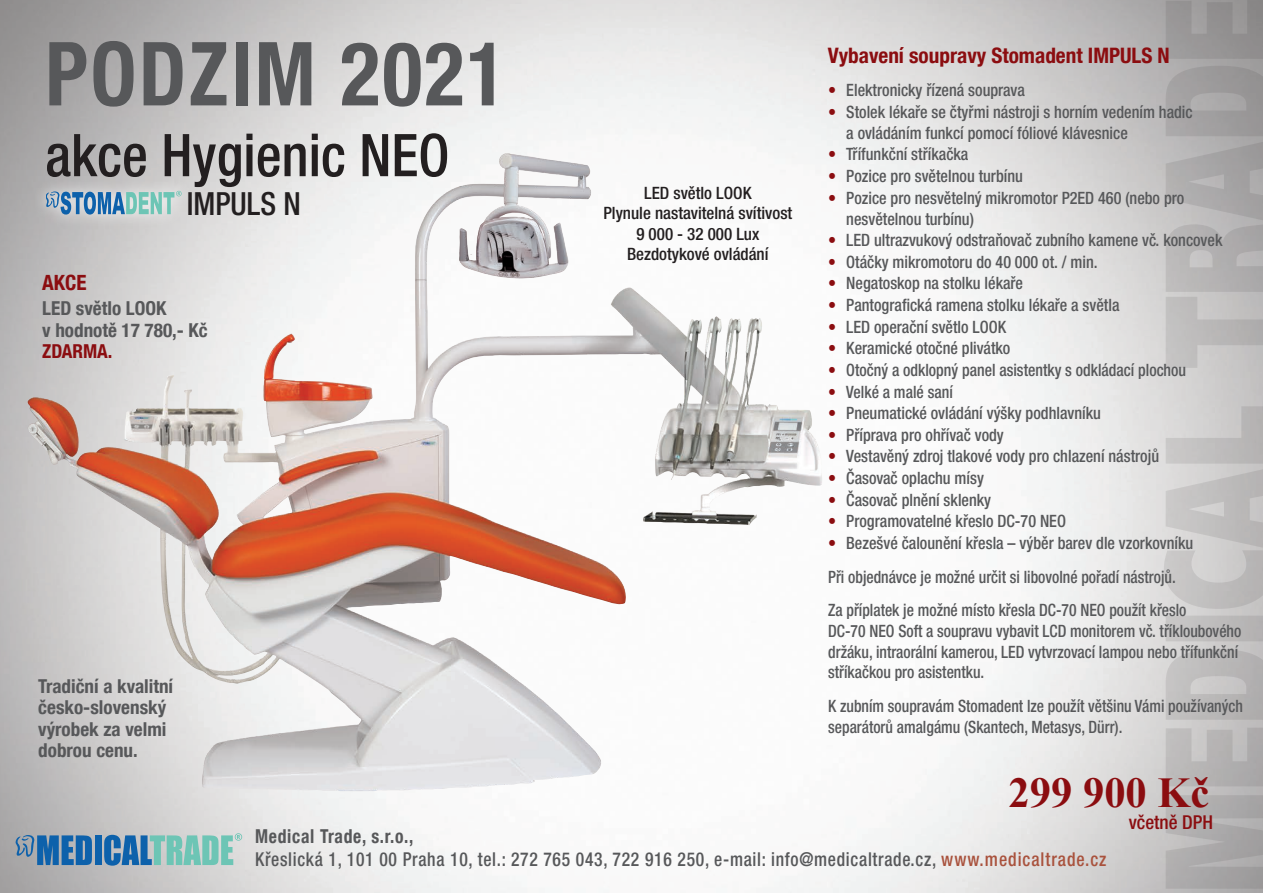
<style>
.page{position:relative;width:1263px;height:893px;background:#fff}
.page>*{position:absolute;margin:0;border:0;box-sizing:border-box;transform-origin:0 0}
.t1{font:700 condensed 88.5px "Helvetica Neue LT Com";letter-spacing:.03em;color:#57585a;scale:.93 1}
.t2{font:500 condensed 58.95px "Helvetica Neue LT Com";color:#231f20;scale:.95 1}
.t3{font:700 42.6px "Times New Roman";color:#8b0d10}
.t4{font:500 condensed 31.95px "Helvetica Neue LT Com";color:#231f20;scale:.95 1}
.t5{font:700 condensed 21.3px "Helvetica Neue LT Com";color:#8b0d10}
.t6{font:700 condensed 21px "Helvetica Neue LT Com";color:#8b0d10}
.t7{font:500 condensed 19.2px "Helvetica Neue LT Com";letter-spacing:.04em;color:#57585a;scale:.92 1}
.t8{font:700 condensed 19.2px "Helvetica Neue LT Com";color:#57585a}
.t9{font:700 condensed 19.2px "Helvetica Neue LT Com";letter-spacing:.04em;color:#57585a;scale:.92 1}
.t10{font:500 condensed 19.2px "Helvetica Neue LT Com";color:#8b0d10}
.t11{font:700 condensed 19.2px "Helvetica Neue LT Com";color:#8b0d10}
.t12{font:500 condensed 17.1px/20.9px "Helvetica Neue LT Com";color:#57585a;scale:.95 1}
.t13{font:500 condensed 17.1px/20.9px "Helvetica Neue LT Com";color:#57585a;scale:.92 1}
.t14{font:500 condensed 17.1px "Helvetica Neue LT Com";color:#57585a;scale:.93 1}
.t15{font:500 condensed 16.95px "Helvetica Neue LT Com";color:#231f20}
.s1{color:#8b0d10}
.s2{font-size:19.05px;color:#a9523d}
</style>
<div class="page">
<img style="left:0;top:0;width:1263px;height:893px">
<img style="left:70px;top:153px;width:437px;height:307px">
<svg style="left:1164px;top:0;width:99px;height:889px;background:#bab8b8"></svg>
<div style="left:32px;top:177px;width:163px;height:51px;background:#fff;opacity:.75"></div>
<svg style="left:46px;top:191px;width:136px;height:24px;background:#88b2c3"></svg>
<div style="left:95px;top:835px;width:7px;height:30px;background:#0d61ab"></div>
<svg style="left:16px;top:835px;width:76px;height:30px;background:#4a7eac"></svg>
<svg style="left:104px;top:833px;width:138px;height:33px;background:#7fb3bd"></svg>
<p class="t1" style="left:45px;top:21px;width:497px">PODZIM 2021</p>
<p class="t2" style="left:45px;top:120px;width:427px">akce Hygienic NEO</p>
<p class="t4" style="left:187px;top:184px;width:122px">IMPULS N</p>
<p class="t6" style="left:42px;top:270px;width:46px">AKCE</p>
<p class="t8" style="left:42px;top:297px;width:126px">LED světlo LOOK</p>
<p class="t8" style="left:42px;top:318px;width:167px">v hodnotě 17 780,- Kč</p>
<p class="t11" style="left:42px;top:340px;width:72px">ZDARMA.</p>
<p class="t8" style="left:38px;top:675px;width:136px">Tradiční a kvalitní</p>
<p class="t8" style="left:38px;top:696px;width:130px">česko-slovenský</p>
<p class="t8" style="left:38px;top:717px;width:130px">výrobek za velmi</p>
<p class="t8" style="left:38px;top:738px;width:101px">dobrou cenu.</p>
<p class="t15" style="left:644px;top:183px;width:109px">LED světlo LOOK</p>
<p class="t15" style="left:603px;top:203px;width:190px">Plynule nastavitelná svítivost</p>
<p class="t15" style="left:636px;top:224px;width:124px">9 000 - 32 000 Lux</p>
<p class="t15" style="left:627px;top:244px;width:143px">Bezdotykové ovládání</p>
<p class="t5" style="left:828px;top:43px;width:344px">Vybavení soupravy Stomadent IMPULS N</p>
<p class="t12" style="left:828px;top:80px;width:208px"><span class="s1">•</span> Elektronicky řízená souprava</p>
<p class="t12" style="left:846px;top:101px;width:366px;text-indent:-18px"><span class="s1">•</span> Stolek lékaře se čtyřmi nástroji s horním vedením hadic a ovládáním funkcí pomocí fóliové klávesnice</p>
<p class="t12" style="left:828px;top:144px;width:149px"><span class="s1">•</span> Třífunkční stříkačka</p>
<p class="t12" style="left:828px;top:165px;width:207px"><span class="s1">•</span> Pozice pro světelnou turbínu</p>
<p class="t12" style="left:846px;top:187px;width:357px;text-indent:-18px"><span class="s1">•</span> Pozice pro nesvětelný mikromotor P2ED 460 (nebo pro nesvětelnou turbínu)</p>
<p class="t12" style="left:828px;top:229px;width:417px"><span class="s1">•</span> LED ultrazvukový odstraňovač zubního kamene vč. koncovek</p>
<p class="t12" style="left:828px;top:251px;width:285px"><span class="s1">•</span> Otáčky mikromotoru do 40 000 ot. / min.</p>
<p class="t12" style="left:828px;top:273px;width:207px"><span class="s1">•</span> Negatoskop na stolku lékaře</p>
<p class="t12" style="left:828px;top:294px;width:308px"><span class="s1">•</span> Pantografická ramena stolku lékaře a světla</p>
<p class="t12" style="left:828px;top:316px;width:189px"><span class="s1">•</span> LED operační světlo LOOK</p>
<p class="t12" style="left:828px;top:338px;width:193px"><span class="s1">•</span> Keramické otočné plivátko</p>
<p class="t14" style="left:828px;top:360px;width:386px"><span class="s1">•</span> Otočný a odklopný panel asistentky s odkládací plochou</p>
<p class="t14" style="left:828px;top:381px;width:136px"><span class="s1">•</span> Velké a malé saní</p>
<p class="t12" style="left:828px;top:403px;width:289px"><span class="s1">•</span> Pneumatické ovládání výšky podhlavníku</p>
<p class="t12" style="left:828px;top:424px;width:186px"><span class="s1">•</span> Příprava pro ohřívač vody</p>
<p class="t12" style="left:828px;top:446px;width:350px"><span class="s1">•</span> Vestavěný zdroj tlakové vody pro chlazení nástrojů</p>
<p class="t12" style="left:828px;top:467px;width:165px"><span class="s1">•</span> Časovač oplachu mísy</p>
<p class="t12" style="left:828px;top:489px;width:173px"><span class="s1">•</span> Časovač plnění sklenky</p>
<p class="t12" style="left:828px;top:511px;width:252px"><span class="s1">•</span> Programovatelné křeslo DC-70 NEO</p>
<p class="t12" style="left:828px;top:532px;width:386px"><span class="s1">•</span> Bezešvé čalounění křesla – výběr barev dle vzorkovníku</p>
<p class="t13" style="left:828px;top:566px;width:379px">Při objednávce je možné určit si libovolné pořadí nástrojů.</p>
<p class="t13" style="left:828px;top:599px;width:451px">Za příplatek je možné místo křesla DC-70 NEO použít křeslo<br>DC-70 NEO Soft a soupravu vybavit LCD monitorem vč. tříkloubového držáku, intraorální kamerou, LED vytvrzovací lampou nebo třífunkční stříkačkou pro asistentku.</p>
<p class="t13" style="left:828px;top:695px;width:452px">K zubním soupravám Stomadent lze použít většinu Vámi používaných separátorů amalgámu (Skantech, Metasys, Dürr).</p>
<p class="t3" style="left:1008px;top:762px;width:202px">299 900 Kč</p>
<p class="t10" style="left:1129px;top:811px;width:86px">včetně DPH</p>
<p class="t9" style="left:255px;top:824px;width:173px">Medical Trade, s.r.o.,</p>
<p class="t7" style="left:255px;top:847px;width:927px">Křeslická 1, 101 00 Praha 10, tel.: 272 765 043, 722 916 250, e-mail: info@medicaltrade.cz, <span class="s2">www.medicaltrade.cz</span></p>
</div>
